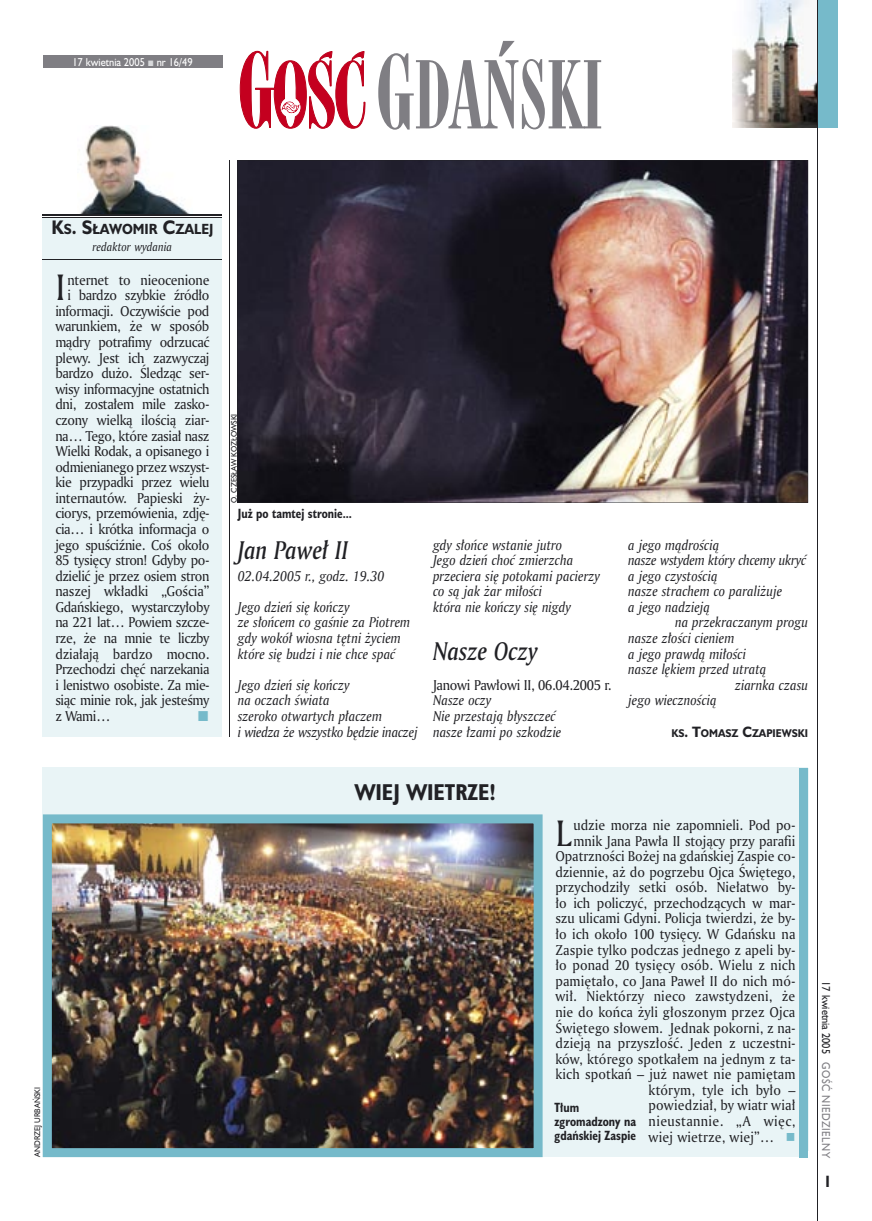
<style>
.page{position:relative;width:872px;height:1221px;background:#fff}
.page>*{position:absolute;margin:0;border:0;box-sizing:border-box;transform-origin:0 0}
.t1{font:90px "Modern 735 PL";color:#7f7e83;scale:.9 1}
.t2{font:35.55px "Amerigo PL";color:#212125;scale:.94 1}
.t3{font:italic 24.75px "Amerigo Md PL";color:#212125;scale:.9 1}
.t4{font:700 21px "Humanst 521 Cn PL";color:#212125}
.t5{font:700 15px "Humanst 521 Cn PL";color:#212125;scale:.94 1}
.t6{font:13.8px/15.6px "Amerigo PL";letter-spacing:.01em;color:#212125;text-align:right;scale:.94 1}
.t7{font:italic 13.8px/15.6px "Amerigo PL";color:#212125;scale:.94 1}
.t8{font:13.8px "Amerigo PL";letter-spacing:-.03em;color:#212125;scale:.94 1}
.t9{font:13.8px "Amerigo PL";letter-spacing:-.01em;color:#212125;scale:.94 1}
.t10{font:700 13.5px "Humanst 521 PL";color:#212125;scale:.9 1}
.t11{font:700 12.3px/14.4px "Humanst 521 Cn PL";color:#212125;scale:.94 1}
.t12{font:italic 11.7px "Amerigo PL";color:#212125;scale:.94 1}
.t13{font:10.5px "Humanst 521 PL";color:#fff;scale:.9 1}
.t14{font:10.5px "Humanst 521 PL";letter-spacing:.05em;color:#7f7e83;scale:.9 1}
.t15{font:10.5px "Humanst 521 PL";color:#212125;scale:.9 1}
.t16{font:700 10.35px "Humanst 521 PL";color:#212125;scale:.9 1}
.t17{font:7.5px "Humanst 521 PL";color:#212125;scale:.94 1}
.s1{font-size:97.5px}
.s2{font-size:18px}
.s3{font-size:13.8px}
.s4{color:#76baca}
</style>
<div class="page">
<img style="left:732px;top:0;width:85px;height:128px">
<svg style="left:240px;top:51px;width:125px;height:78px"></svg>
<div style="left:43px;top:55px;width:179px;height:13px;background:#7f7e83"></div>
<div style="left:818px;top:0;width:19px;height:128px;background:#76baca"></div>
<hr style="left:817px;top:0;width:1px;height:1220px;background:#212125">
<div style="left:43px;top:767px;width:765px;height:383px;background:#e9f4f6"></div>
<img style="left:43px;top:814px;width:499px;height:342px">
<div style="left:799px;top:767px;width:9px;height:390px;background:#76baca"></div>
<hr style="left:229px;top:160px;width:1px;height:576px;background:#212125">
<div style="left:42px;top:218px;width:180px;height:518px;background:#e9f4f6"></div>
<img style="left:80px;top:126px;width:110px;height:88px">
<hr style="left:42px;top:214px;width:180px;height:2px;background:#212125">
<hr style="left:42px;top:217px;width:180px;height:1px;background:#212125">
<hr style="left:42px;top:259px;width:180px;height:1px;background:#212125">
<img style="left:237px;top:160px;width:571px;height:343px">
<p class="t13" style="left:72px;top:55px;width:135px">17 kwietnia 2005 nr 16/49</p>
<h1 class="t1" style="left:376px;top:40px;width:254px"><span class="s1">G</span>DAŃSKI</h1>
<p class="t10" style="left:51px;top:219px;width:181px"><span class="s2">K</span>S<span class="s2">. S</span>ŁAWOMIR <span class="s2">C</span>ZALEJ</p>
<p class="t12" style="left:93px;top:239px;width:86px">redaktor wydania</p>
<h2 class="t2" style="left:55px;top:264px;width:12px">I</h2>
<p class="t9" style="left:67px;top:270px;width:153px">nternet to nieocenione</p>
<p class="t8" style="left:67px;top:286px;width:153px">i bardzo szybkie źródło</p>
<p class="t8" style="left:55px;top:302px;width:165px">informacji. Oczywiście pod</p>
<p class="t9" style="left:55px;top:317px;width:165px">warunkiem, że w sposób</p>
<p class="t8" style="left:55px;top:333px;width:165px">mądry potrafimy odrzucać</p>
<p class="t9" style="left:55px;top:348px;width:166px">plewy. Jest ich zazwyczaj</p>
<p class="t8" style="left:55px;top:364px;width:165px">bardzo dużo. Śledząc ser-</p>
<p class="t8" style="left:55px;top:379px;width:165px">wisy informacyjne ostatnich</p>
<p class="t8" style="left:55px;top:395px;width:165px">dni, zostałem mile zasko-</p>
<p class="t9" style="left:55px;top:411px;width:165px">czony wielką ilością ziar-</p>
<p class="t8" style="left:55px;top:426px;width:165px">na… Tego, które zasiał nasz</p>
<p class="t8" style="left:55px;top:442px;width:165px">Wielki Rodak, a opisanego i</p>
<p class="t8" style="left:55px;top:457px;width:165px">odmienianego przez wszyst-</p>
<p class="t8" style="left:55px;top:473px;width:165px">kie przypadki przez wielu</p>
<p class="t9" style="left:55px;top:488px;width:166px">internautów. Papieski ży-</p>
<p class="t8" style="left:55px;top:504px;width:165px">ciorys, przemówienia, zdję-</p>
<p class="t8" style="left:55px;top:520px;width:165px">cia… i krótka informacja o</p>
<p class="t8" style="left:55px;top:535px;width:165px">jego spuściźnie. Coś około</p>
<p class="t8" style="left:55px;top:551px;width:165px">85 tysięcy stron! Gdyby po-</p>
<p class="t8" style="left:55px;top:566px;width:165px">dzielić je przez osiem stron</p>
<p class="t9" style="left:55px;top:582px;width:165px">naszej wkładki „Gościa”</p>
<p class="t9" style="left:55px;top:597px;width:166px">Gdańskiego, wystarczyłoby</p>
<p class="t8" style="left:55px;top:613px;width:165px">na 221 lat… Powiem szcze-</p>
<p class="t8" style="left:55px;top:629px;width:165px">rze, że na mnie te liczby</p>
<p class="t9" style="left:55px;top:644px;width:165px">działają bardzo mocno.</p>
<p class="t8" style="left:55px;top:660px;width:165px">Przechodzi chęć narzekania</p>
<p class="t8" style="left:55px;top:675px;width:165px">i lenistwo osobiste. Za mie-</p>
<p class="t8" style="left:55px;top:691px;width:165px">siąc minie rok, jak jesteśmy</p>
<p class="t9" style="left:55px;top:706px;width:60px">z Wami…</p>
<p class="t17" style="left:32px;top:1156px;width:76px;rotate:-90deg">ANDRZEJ URBAŃSKI</p>
<p class="t17" style="left:229px;top:503px;width:96px;rotate:-90deg">O. CZESŁAW KOZŁOWSKI</p>
<p class="t11" style="left:238px;top:506px;width:123px">Już po tamtej stronie...</p>
<h3 class="t3" style="left:238px;top:533px;width:124px">Jan Paweł II</h3>
<p class="t7" style="left:238px;top:567px;width:158px">02.04.2005 r., godz. 19.30</p>
<p class="t7" style="left:238px;top:598px;width:185px">Jego dzień się kończy<br>ze słońcem co gaśnie za Piotrem gdy wokół wiosna tętni życiem które się budzi i nie chce spać</p>
<p class="t7" style="left:238px;top:676px;width:193px">Jego dzień się kończy<br>na oczach świata<br>szeroko otwartych płaczem<br>i wiedza że wszystko będzie inaczej</p>
<p class="t7" style="left:433px;top:536px;width:179px">gdy słońce wstanie jutro<br>Jego dzień choć zmierzcha przeciera się potokami pacierzy co są jak żar miłości<br>która nie kończy się nigdy</p>
<h3 class="t3" style="left:433px;top:634px;width:118px">Nasze Oczy</h3>
<p class="t9" style="left:433px;top:675px;width:191px">Janowi Pawłowi II, 06.04.2005 r.</p>
<p class="t7" style="left:433px;top:692px;width:138px">Nasze oczy<br>Nie przestają błyszczeć nasze łzami po szkodzie</p>
<p class="t7" style="left:628px;top:536px;width:191px">a jego mądrością<br>nasze wstydem który chcemy ukryć a jego czystością<br>nasze strachem co paraliżuje<br>a jego nadzieją</p>
<p class="t7" style="left:675px;top:614px;width:143px">na przekraczanym progu</p>
<p class="t7" style="left:628px;top:630px;width:114px">nasze złości cieniem</p>
<p class="t7" style="left:628px;top:645px;width:127px">a jego prawdą miłości</p>
<p class="t7" style="left:628px;top:661px;width:149px">nasze lękiem przed utratą</p>
<p class="t7" style="left:735px;top:676px;width:79px">ziarnka czasu</p>
<p class="t7" style="left:628px;top:692px;width:96px">jego wiecznością</p>
<p class="t16" style="left:671px;top:725px;width:153px">KS<span class="s3">. T</span>OMASZ <span class="s3">C</span>ZAPIEWSKI</p>
<h3 class="t4" style="left:355px;top:778px;width:143px">WIEJ WIETRZE!</h3>
<p class="t6" style="left:555px;top:816px;width:257px">udzie morza nie zapomnieli. Pod po&shy;mnik Jana Pawła II stojący przy parafii Opatrzności Bożej na gdańskiej Zaspie co&shy;dziennie, aż do pogrzebu Ojca Świętego, przychodziły setki osób. Niełatwo by&shy;ło ich policzyć, przechodzących w mar&shy;szu ulicami Gdyni. Policja twierdzi, że by&shy;ło ich około 100 tysięcy. W Gdańsku na Zaspie tylko podczas jednego z apeli by&shy;ło ponad 20 tysięcy osób. Wielu z nich pamiętało, co Jana Paweł II do nich mó&shy;wił. Niektórzy nieco zawstydzeni, że nie do końca żyli głoszonym przez Ojca Świętego słowem. Jednak pokorni, z na&shy;dzieją na przyszłość. Jeden z uczestni&shy;ków, którego spotkałem na jednym z ta&shy;kich spotkań – już nawet nie pamiętam którym, tyle ich było –<br>powiedział, by wiatr wiał<br>nieustannie. „A więc,<br>wiej wietrze, wiej”… <span class="s4">■</span></p>
<h2 class="t2" style="left:555px;top:809px;width:19px">L</h2>
<p class="t11" style="left:554px;top:1099px;width:88px">Tłum zgromadzony na gdańskiej Zaspie</p>
<p class="t15" style="left:833px;top:981px;width:82px;rotate:90deg">17 kwietnia 2005</p>
<p class="t14" style="left:833px;top:1062px;width:108px;rotate:90deg">GOŚĆ NIEDZIELNY</p>
<p class="t5" style="left:825px;top:1171px;width:6px">I</p>
</div>
